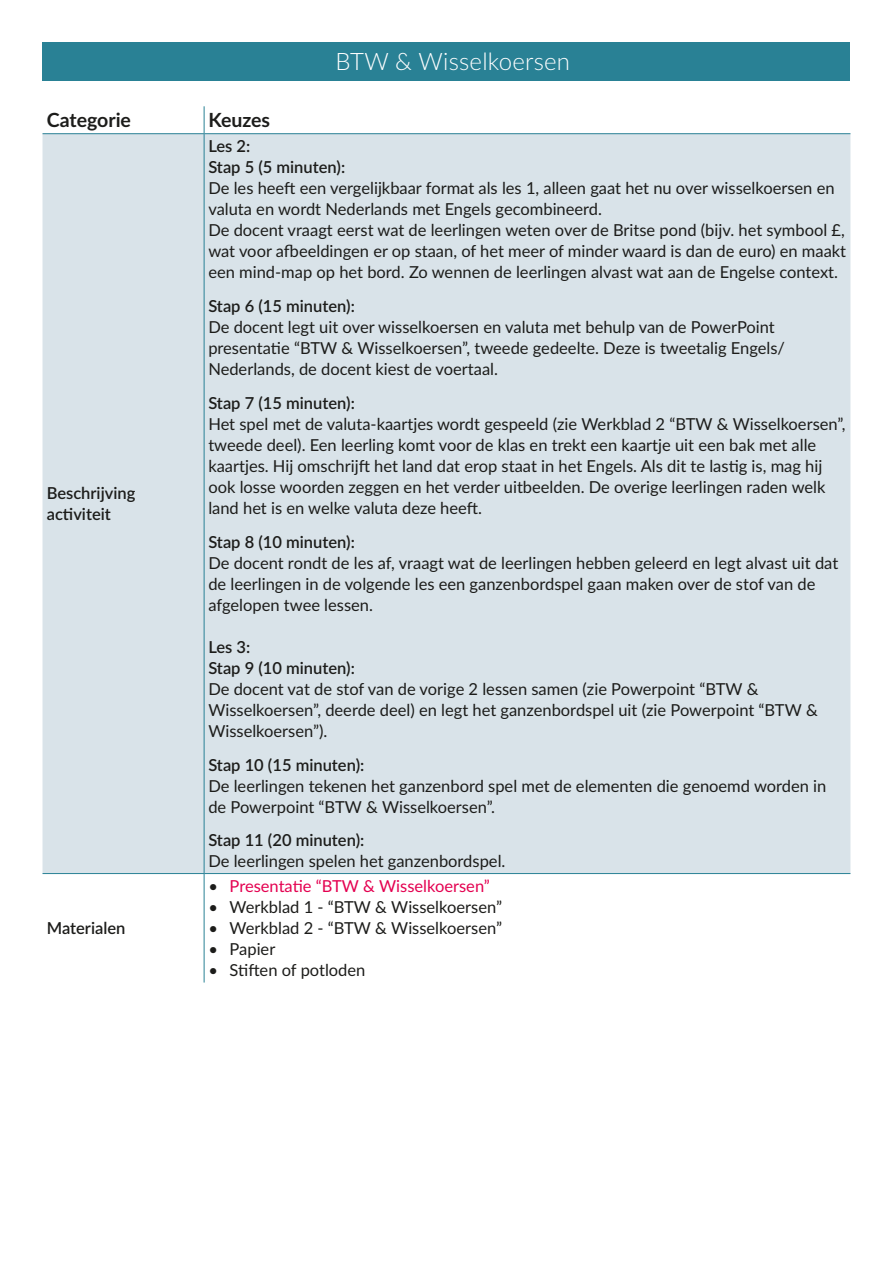
<style>
.page{position:relative;width:893px;height:1263px;background:#fff}
.page>*{position:absolute;margin:0;border:0;box-sizing:border-box;transform-origin:0 0}
.t1{font:300 24px "Lato";letter-spacing:.01em;color:#fff}
.t2{font:700 19.5px "Lato";color:#1c1c1a}
.t3{font:16.5px/21px "Lato";color:#1c1c1a}
.t4{font:600 16.5px/21px "Lato";color:#1c1c1a}
.t5{font:16.5px "Lato";color:#e40050}
.s1{color:#1c1c1a}
</style>
<div class="page">
<div style="left:43px;top:134px;width:807px;height:739px;background:#d9e3e9"></div>
<svg style="left:204px;top:106px;width:1px;height:27px"></svg>
<hr style="left:43px;top:133px;width:161px;height:1px;background:#298195">
<hr style="left:204px;top:133px;width:646px;height:1px;background:#298195">
<hr style="left:204px;top:134px;width:1px;height:739px;background:#298195">
<hr style="left:43px;top:873px;width:161px;height:1px;background:#298195">
<hr style="left:204px;top:873px;width:646px;height:1px;background:#298195">
<hr style="left:204px;top:874px;width:1px;height:108px;background:#298195">
<div style="left:43px;top:43px;width:807px;height:38px;background:#298195"></div>
<p class="t2" style="left:47px;top:106px;width:86px">Categorie</p>
<p class="t2" style="left:208px;top:106px;width:63px">Keuzes</p>
<h1 class="t1" style="left:335px;top:45px;width:236px">BTW &amp; Wisselkoersen</h1>
<p class="t4" style="left:47px;top:482px;width:90px">Beschrijving activiteit</p>
<p class="t4" style="left:47px;top:917px;width:80px">Materialen</p>
<p class="t4" style="left:208px;top:135px;width:138px">Les 2:<br>Stap 5 (5 minuten):</p>
<p class="t3" style="left:208px;top:177px;width:639px">De les heeft een vergelijkbaar format als les 1, alleen gaat het nu over wisselkoersen en valuta en wordt Nederlands met Engels gecombineerd.<br>De docent vraagt eerst wat de leerlingen weten over de Britse pond (bijv. het symbool £, wat voor afbeeldingen er op staan, of het meer of minder waard is dan de euro) en maakt een mind-map op het bord. Zo wennen de leerlingen alvast wat aan de Engelse context.</p>
<p class="t4" style="left:208px;top:295px;width:148px">Stap 6 (15 minuten):</p>
<p class="t3" style="left:208px;top:316px;width:578px">De docent legt uit over wisselkoersen en valuta met behulp van de PowerPoint presentatie “BTW &amp; Wisselkoersen”, tweede gedeelte. Deze is tweetalig Engels/<br>Nederlands, de docent kiest de voertaal.</p>
<p class="t4" style="left:208px;top:392px;width:148px">Stap 7 (15 minuten):</p>
<p class="t3" style="left:208px;top:413px;width:639px">Het spel met de valuta-kaartjes wordt gespeeld (zie Werkblad 2 “BTW &amp; Wisselkoersen”, tweede deel). Een leerling komt voor de klas en trekt een kaartje uit een bak met alle kaartjes. Hij omschrijft het land dat erop staat in het Engels. Als dit te lastig is, mag hij ook losse woorden zeggen en het verder uitbeelden. De overige leerlingen raden welk land het is en welke valuta deze heeft.</p>
<p class="t4" style="left:208px;top:530px;width:148px">Stap 8 (10 minuten):</p>
<p class="t3" style="left:208px;top:551px;width:631px">De docent rondt de les af, vraagt wat de leerlingen hebben geleerd en legt alvast uit dat de leerlingen in de volgende les een ganzenbordspel gaan maken over de stof van de afgelopen twee lessen.</p>
<p class="t4" style="left:208px;top:635px;width:148px">Les 3:<br>Stap 9 (10 minuten):</p>
<p class="t3" style="left:208px;top:677px;width:611px">De docent vat de stof van de vorige 2 lessen samen (zie Powerpoint “BTW &amp;<br>Wisselkoersen”, deerde deel) en legt het ganzenbordspel uit (zie Powerpoint “BTW &amp;<br>Wisselkoersen”).</p>
<p class="t4" style="left:208px;top:753px;width:158px">Stap 10 (15 minuten):</p>
<p class="t3" style="left:208px;top:774px;width:620px">De leerlingen tekenen het ganzenbord spel met de elementen die genoemd worden in de Powerpoint “BTW &amp; Wisselkoersen”.</p>
<p class="t4" style="left:208px;top:829px;width:158px">Stap 11 (20 minuten):</p>
<p class="t3" style="left:208px;top:850px;width:299px">De leerlingen spelen het ganzenbordspel.</p>
<p class="t5" style="left:208px;top:874px;width:283px"><span class="s1">•</span> Presentatie “BTW &amp; Wisselkoersen”</p>
<p class="t3" style="left:208px;top:896px;width:295px">• Werkblad 1 - “BTW &amp; Wisselkoersen”</p>
<p class="t3" style="left:208px;top:917px;width:295px">• Werkblad 2 - “BTW &amp; Wisselkoersen”</p>
<p class="t3" style="left:208px;top:938px;width:69px">• Papier</p>
<p class="t3" style="left:208px;top:959px;width:159px">• Stiften of potloden</p>
</div>
